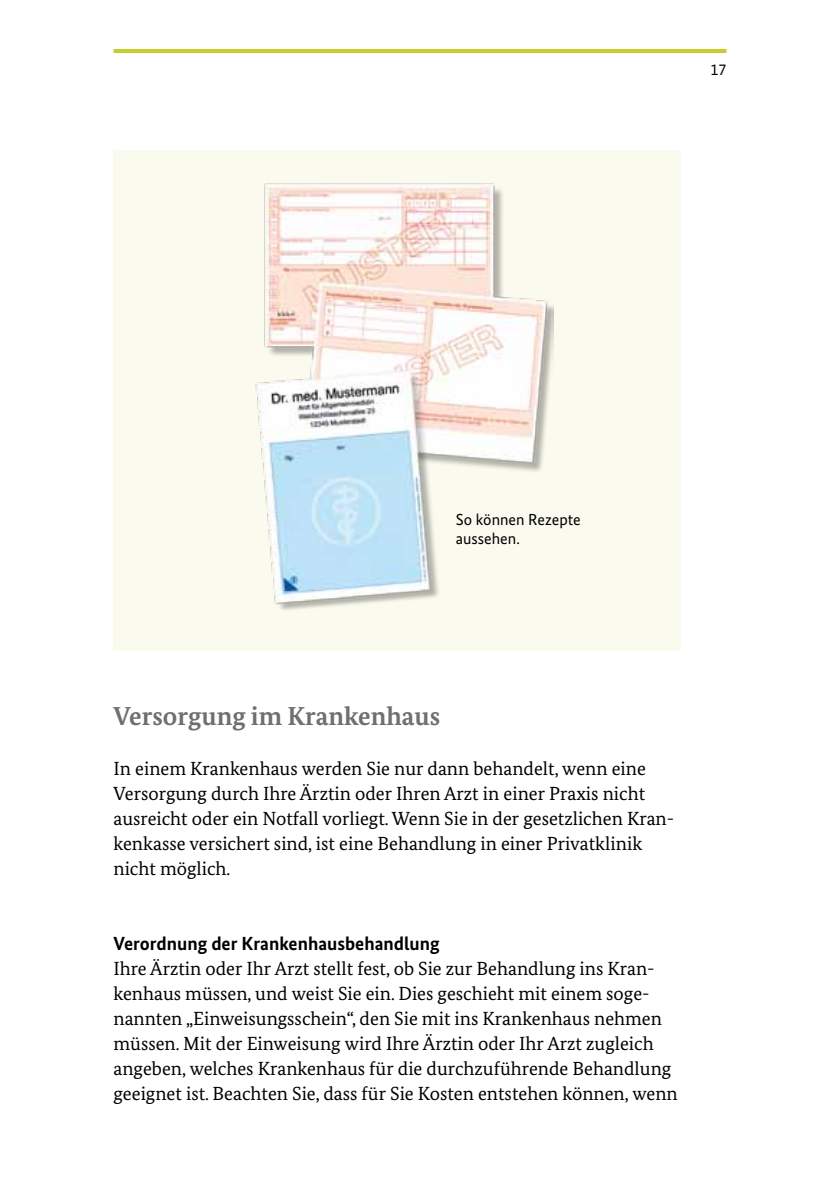
<style>
.page{position:relative;width:840px;height:1191px;background:#fff}
.page>*{position:absolute;margin:0;border:0;box-sizing:border-box;transform-origin:0 0}
.t1{font:700 26px "Bundes Serif";color:#6f6f6e}
.t2{font:19px/25px "Bundes Serif";color:#000}
.t3{font:700 19px "Bundes Sans";color:#000}
.t4{font:16px/19.2px "Bundes Sans";color:#000}
</style>
<div class="page">
<hr style="left:113px;top:49px;width:613px;height:4px;background:#c6cd2f">
<div style="left:113px;top:150px;width:567px;height:500px;background:#fafaee"></div>
<img style="left:255px;top:183px;width:298px;height:427px">
<p class="t4" style="left:710px;top:60px;width:17px">17</p>
<p class="t4" style="left:455px;top:510px;width:126px">So können Rezepte aussehen.</p>
<h1 class="t1" style="left:113px;top:700px;width:328px">Versorgung im Krankenhaus</h1>
<p class="t2" style="left:113px;top:756px;width:562px">In einem Krankenhaus werden Sie nur dann behandelt, wenn eine Versorgung durch Ihre Ärztin oder Ihren Arzt in einer Praxis nicht ausreicht oder ein Notfall vorliegt. Wenn Sie in der gesetzlichen Kran&shy;kenkasse versichert sind, ist eine Behandlung in einer Privatklinik nicht möglich.</p>
<p class="t3" style="left:113px;top:932px;width:327px">Verordnung der Krankenhausbehandlung</p>
<p class="t2" style="left:113px;top:956px;width:565px">Ihre Ärztin oder Ihr Arzt stellt fest, ob Sie zur Behandlung ins Kran&shy;kenhaus müssen, und weist Sie ein. Dies geschieht mit einem soge&shy;nannten „Einweisungsschein“, den Sie mit ins Krankenhaus nehmen müssen. Mit der Einweisung wird Ihre Ärztin oder Ihr Arzt zugleich angeben, welches Krankenhaus für die durchzuführende Behandlung geeignet ist. Beachten Sie, dass für Sie Kosten entstehen können, wenn</p>
</div>
